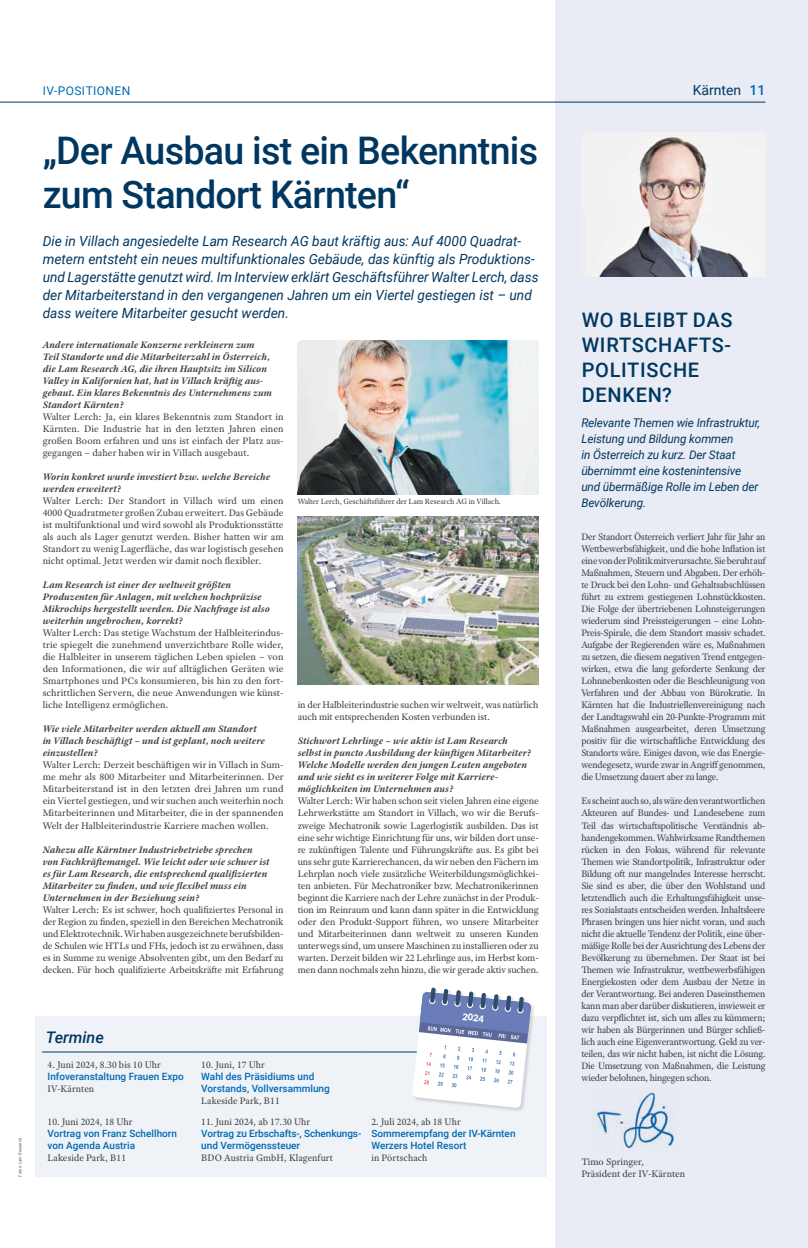
<style>
.page{position:relative;width:808px;height:1248px;background:#fff}
.page>*{position:absolute;margin:0;border:0;box-sizing:border-box;transform-origin:0 0}
.t1{font:500 38px/44px "Roboto";letter-spacing:-.02em;color:#003761}
.t2{font:500 20px/25px "Roboto";letter-spacing:.035em;color:#003761}
.t3{font:italic 500 16px "Roboto";color:#003761}
.t4{font:italic 14px/18px "Roboto";color:#003761}
.t5{font:14px "Roboto";color:#003761}
.t6{font:italic 12px/16px "Roboto";letter-spacing:-.01em;color:#003761}
.t7{font:12px "Roboto";letter-spacing:.035em;color:#0069b4}
.t8{font:10px/12px "Adobe Text Pro";color:#3c3c3b;text-align:justify}
.t9{font:italic 700 10px/12px "Adobe Text Pro";letter-spacing:.005em;color:#3c3c3b}
.t10{font:500 10px/12px "Roboto";color:#0069b4}
.t11{font:900 9.3px "Lato";color:#fff}
.t12{font:8px "Adobe Text Pro";letter-spacing:-.01em;color:#3c3c3b}
.t13{font:4px "Roboto";letter-spacing:.02em;color:#575756}
.s1{font-weight:500;color:#0069b4}
</style>
<div class="page">
<div style="left:556px;top:0;width:252px;height:1247px;background:#e9ecf4"></div>
<hr style="left:0;top:102px;width:765px;height:1px;background:#003761">
<img style="left:596px;top:1088px;width:79px;height:62px">
<img style="left:597px;top:134px;width:162px;height:142px">
<img style="left:298px;top:340px;width:241px;height:155px">
<img style="left:298px;top:516px;width:241px;height:168px">
<div style="left:35px;top:1016px;width:511px;height:160px;background:#eff2f7"></div>
<hr style="left:42px;top:1051px;width:154px;height:1px;background:#003761">
<hr style="left:196px;top:1051px;width:170px;height:1px;background:#003761">
<hr style="left:366px;top:1051px;width:157px;height:1px;background:#003761">
<div style="left:413px;top:987px;width:122px;height:125px;background:#000;opacity:.13"></div>
<svg style="left:412px;top:987px;width:119px;height:120px"></svg>
<p class="t13" style="left:17px;top:1176px;width:40px;rotate:-90deg">Fotos: Lam Research</p>
<p class="t7" style="left:43px;top:83px;width:89px">IV-POSITIONEN</p>
<h3 class="t5" style="left:693px;top:81px;width:74px">Kärnten <span class="s1">11</span></h3>
<h1 class="t1" style="left:43px;top:127px;width:497px">„Der Ausbau ist ein Bekenntnis zum Standort Kärnten“</h1>
<p class="t4" style="left:43px;top:232px;width:498px">Die in Villach angesiedelte Lam Research AG baut kräftig aus: Auf 4000 Quadrat&shy;metern entsteht ein neues multifunktionales Gebäude, das künftig als Produktions&shy;und Lagerstätte genutzt wird. Im Interview erklärt Geschäftsführer Walter Lerch, dass der Mitarbeiterstand in den vergangenen Jahren um ein Viertel gestiegen ist – und dass weitere Mitarbeiter gesucht werden.</p>
<p class="t9" style="left:43px;top:339px;width:231px">Andere internationale Konzerne verkleinern zum Teil Standorte und die Mitarbeiterzahl in Österreich, die Lam Research AG, die ihren Hauptsitz im Silicon Valley in Kalifornien hat, hat in Villach kräftig aus&shy;gebaut. Ein klares Bekenntnis des Unternehmens zum Standort Kärnten?</p>
<p class="t8" style="left:43px;top:411px;width:242px">Walter Lerch: Ja, ein klares Bekenntnis zum Standort in Kärnten. Die Industrie hat in den letzten Jahren einen großen Boom erfahren und uns ist einfach der Platz aus&shy;gegangen – daher haben wir in Villach ausgebaut.</p>
<p class="t9" style="left:43px;top:471px;width:229px">Worin konkret wurde investiert bzw. welche Bereiche werden erweitert?</p>
<p class="t8" style="left:43px;top:495px;width:242px">Walter Lerch: Der Standort in Villach wird um einen 4000 Quadratmeter großen Zubau erweitert. Das Gebäude ist multifunktional und wird sowohl als Produktionsstätte als auch als Lager genutzt werden. Bisher hatten wir am Standort zu wenig Lagerfläche, das war logistisch gesehen nicht optimal. Jetzt werden wir damit noch flexibler.</p>
<p class="t9" style="left:43px;top:579px;width:229px">Lam Research ist einer der weltweit größten Produzenten für Anlagen, mit welchen hochpräzise Mikrochips hergestellt werden. Die Nachfrage ist also weiterhin ungebrochen, korrekt?</p>
<p class="t8" style="left:43px;top:627px;width:242px">Walter Lerch: Das stetige Wachstum der Halbleiterindus&shy;trie spiegelt die zunehmend unverzichtbare Rolle wider, die Halbleiter in unserem täglichen Leben spielen – von den Informationen, die wir auf alltäglichen Geräten wie Smartphones und PCs konsumieren, bis hin zu den fort&shy;schrittlichen Servern, die neue Anwendungen wie künst&shy;liche Intelligenz ermöglichen.</p>
<p class="t9" style="left:43px;top:723px;width:224px">Wie viele Mitarbeiter werden aktuell am Standort in Villach beschäftigt – und ist geplant, noch weitere einzustellen?</p>
<p class="t8" style="left:43px;top:759px;width:242px">Walter Lerch: Derzeit beschäftigen wir in Villach in Sum&shy;me mehr als 800 Mitarbeiter und Mitarbeiterinnen. Der Mitarbeiterstand ist in den letzten drei Jahren um rund ein Viertel gestiegen, und wir suchen auch weiterhin noch Mitarbeiterinnen und Mitarbeiter, die in der spannenden Welt der Halbleiterindustrie Karriere machen wollen.</p>
<p class="t9" style="left:43px;top:843px;width:228px">Nahezu alle Kärntner Industriebetriebe sprechen von Fachkräftemangel. Wie leicht oder wie schwer ist es für Lam Research, die entsprechend qualifizierten Mitarbeiter zu finden, und wie flexibel muss ein Unternehmen in der Beziehung sein?</p>
<p class="t8" style="left:43px;top:903px;width:242px">Walter Lerch: Es ist schwer, hoch qualifiziertes Personal in der Region zu finden, speziell in den Bereichen Mechatronik und Elektrotechnik. Wir haben ausgezeichnete berufsbilden&shy;de Schulen wie HTLs und FHs, jedoch ist zu erwähnen, dass es in Summe zu wenige Absolventen gibt, um den Bedarf zu decken. Für hoch qualifizierte Arbeitskräfte mit Erfahrung</p>
<p class="t12" style="left:298px;top:496px;width:205px">Walter Lerch, Geschäftsführer der Lam Research AG in Villach.</p>
<p class="t8" style="left:298px;top:699px;width:242px">in der Halbleiterindustrie suchen wir weltweit, was natürlich auch mit entsprechenden Kosten verbunden ist.</p>
<p class="t9" style="left:298px;top:735px;width:235px">Stichwort Lehrlinge – wie aktiv ist Lam Research selbst in puncto Ausbildung der künftigen Mitarbeiter?<br>Welche Modelle werden den jungen Leuten angeboten und wie sieht es in weiterer Folge mit Karriere&shy;möglichkeiten im Unternehmen aus?</p>
<p class="t8" style="left:298px;top:795px;width:242px">Walter Lerch: Wir haben schon seit vielen Jahren eine eigene Lehrwerkstätte am Standort in Villach, wo wir die Berufs&shy;zweige Mechatronik sowie Lagerlogistik ausbilden. Das ist eine sehr wichtige Einrichtung für uns, wir bilden dort unse&shy;re zukünftigen Talente und Führungskräfte aus. Es gibt bei uns sehr gute Karrierechancen, da wir neben den Fächern im Lehrplan noch viele zusätzliche Weiterbildungsmöglichkei&shy;ten anbieten. Für Mechatroniker bzw. Mechatronikerinnen beginnt die Karriere nach der Lehre zunächst in der Produk&shy;tion im Reinraum und kann dann später in die Entwicklung oder den Produkt-Support führen, wo unsere Mitarbeiter und Mitarbeiterinnen dann weltweit zu unseren Kunden unterwegs sind, um unsere Maschinen zu installieren oder zu warten. Derzeit bilden wir 22 Lehrlinge aus, im Herbst kom&shy;men dann nochmals zehn hinzu, die wir gerade aktiv suchen.</p>
<h3 class="t3" style="left:46px;top:1026px;width:60px">Termine</h3>
<p class="t8" style="left:48px;top:1058px;width:115px">4. Juni 2024, 8.30 bis 10 Uhr</p>
<p class="t10" style="left:48px;top:1069px;width:138px">Infoveranstaltung Frauen Expo</p>
<p class="t8" style="left:48px;top:1082px;width:48px">IV-Kärnten</p>
<p class="t8" style="left:48px;top:1115px;width:86px">10. Juni 2024, 18 Uhr</p>
<p class="t10" style="left:48px;top:1126px;width:131px">Vortrag von Franz Schellhorn von Agenda Austria</p>
<p class="t8" style="left:48px;top:1151px;width:80px">Lakeside Park, B11</p>
<p class="t11" style="left:463px;top:1009px;width:23px;rotate:6deg">2024</p>
<p class="t8" style="left:201px;top:1058px;width:65px">10. Juni, 17 Uhr</p>
<p class="t10" style="left:201px;top:1069px;width:130px">Wahl des Präsidiums und<br>Vorstands, Vollversammlung</p>
<p class="t8" style="left:201px;top:1094px;width:80px">Lakeside Park, B11</p>
<p class="t8" style="left:201px;top:1115px;width:110px">11. Juni 2024, ab 17.30 Uhr</p>
<p class="t10" style="left:201px;top:1126px;width:161px">Vortrag zu Erbschafts-, Schenkungs&shy;und Vermögenssteuer</p>
<p class="t8" style="left:201px;top:1151px;width:133px">BDO Austria GmbH, Klagenfurt</p>
<p class="t8" style="left:371px;top:1115px;width:91px">2. Juli 2024, ab 18 Uhr</p>
<p class="t10" style="left:371px;top:1126px;width:146px">Sommerempfang der IV-Kärnten<br>Werzers Hotel Resort</p>
<p class="t8" style="left:371px;top:1151px;width:58px">in Pörtschach</p>
<h2 class="t2" style="left:582px;top:307px;width:152px">WO BLEIBT DAS<br>WIRTSCHAFTS-<br>POLITISCHE<br>DENKEN?</h2>
<p class="t6" style="left:581px;top:414px;width:180px">Relevante Themen wie Infrastruktur,<br>Leistung und Bildung kommen<br>in Österreich zu kurz. Der Staat übernimmt eine kostenintensive und übermäßige Rolle im Leben der<br>Bevölkerung.</p>
<p class="t8" style="left:581px;top:531px;width:186px">Der Standort Österreich verliert Jahr für Jahr an Wettbewerbsfähigkeit, und die hohe Inflation ist eine von der Politik mitverursachte. Sie beruht auf Maßnahmen, Steuern und Abgaben. Der erhöh&shy;te Druck bei den Lohn- und Gehaltsabschlüssen führt zu extrem gestiegenen Lohnstückkosten.<br>Die Folge der übertriebenen Lohnsteigerungen wiederum sind Preissteigerungen – eine Lohn-Preis-Spirale, die dem Standort massiv schadet.<br>Aufgabe der Regierenden wäre es, Maßnahmen zu setzen, die diesem negativen Trend entgegen&shy;wirken, etwa die lang geforderte Senkung der Lohnnebenkosten oder die Beschleunigung von Verfahren und der Abbau von Bürokratie. In Kärnten hat die Industriellenvereinigung nach der Landtagswahl ein 20-Punkte-Programm mit Maßnahmen ausgearbeitet, deren Umsetzung positiv für die wirtschaftliche Entwicklung des Standorts wäre. Einiges davon, wie das Energie&shy;wendegesetz, wurde zwar in Angriff genommen, die Umsetzung dauert aber zu lange.</p>
<p class="t8" style="left:581px;top:795px;width:186px">Es scheint auch so, als wäre den verantwortlichen Akteuren auf Bundes- und Landesebene zum Teil das wirtschaftspolitische Verständnis ab&shy;handengekommen. Wahlwirksame Randthemen rücken in den Fokus, während für relevante Themen wie Standortpolitik, Infrastruktur oder Bildung oft nur mangelndes Interesse herrscht.<br>Sie sind es aber, die über den Wohlstand und letztendlich auch die Erhaltungsfähigkeit unse&shy;res Sozialstaats entscheiden werden. Inhaltsleere Phrasen bringen uns hier nicht voran, und auch nicht die aktuelle Tendenz der Politik, eine über&shy;mäßige Rolle bei der Ausrichtung des Lebens der Bevölkerung zu übernehmen. Der Staat ist bei Themen wie Infrastruktur, wettbewerbsfähigen Energiekosten oder dem Ausbau der Netze in der Verantwortung. Bei anderen Daseinsthemen kann man aber darüber diskutieren, inwieweit er dazu verpflichtet ist, sich um alles zu kümmern; wir haben als Bürgerinnen und Bürger schließ&shy;lich auch eine Eigenverantwortung. Geld zu ver&shy;teilen, das wir nicht haben, ist nicht die Lösung.<br>Die Umsetzung von Maßnahmen, die Leistung wieder belohnen, hingegen schon.</p>
<p class="t8" style="left:581px;top:1155px;width:64px">Timo Springer,</p>
<p class="t8" style="left:581px;top:1167px;width:105px">Präsident der IV-Kärnten</p>
</div>
